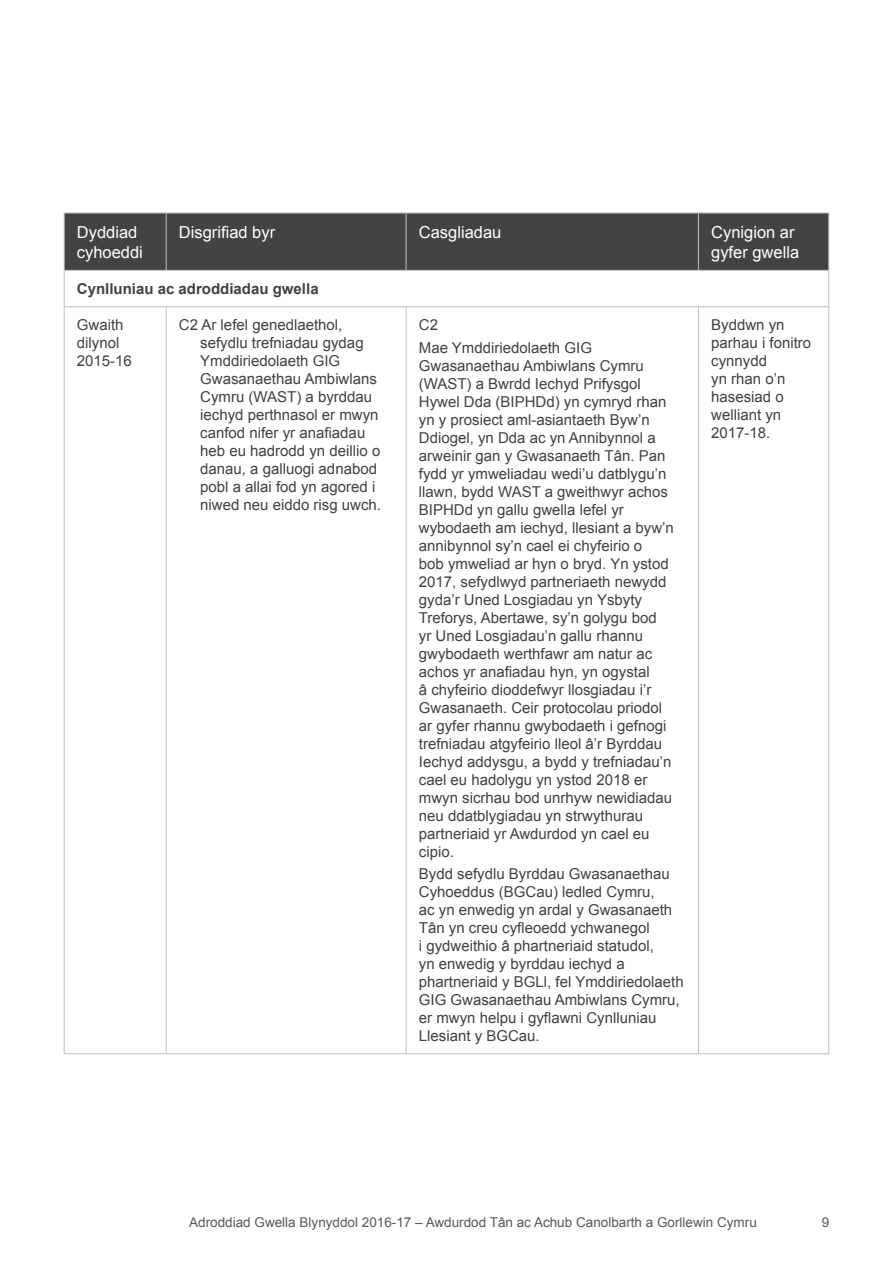
<style>
.page{position:relative;width:893px;height:1263px;background:#fff}
.page>*{position:absolute;margin:0;border:0;box-sizing:border-box;transform-origin:0 0}
.Table_header_text{font:16.5px/19.8px "Arial";color:#fff}
.Table_bullet_text{font:15px/18px "Arial";color:#414042}
.indent{font:15px/18px "Arial";color:#414042}
.Table_text{font:15px/18px "Arial";color:#414042}
.Table_text-2{font:700 15px "Arial";color:#414042}
.t1{font:13.5px "Arial";color:#58595b}
</style>
<div class="page">
<div style="left:65px;top:214px;width:763px;height:56px;background:#434343"></div>
<hr style="left:64px;top:213px;width:102px;height:1px;background:#bcbec0">
<hr style="left:64px;top:213px;width:1px;height:57px;background:#bcbec0">
<hr style="left:166px;top:213px;width:240px;height:1px;background:#bcbec0">
<hr style="left:166px;top:213px;width:1px;height:57px;background:#bcbec0">
<hr style="left:406px;top:213px;width:292px;height:1px;background:#bcbec0">
<hr style="left:406px;top:213px;width:1px;height:57px;background:#bcbec0">
<hr style="left:698px;top:213px;width:131px;height:1px;background:#bcbec0">
<hr style="left:698px;top:213px;width:1px;height:57px;background:#bcbec0">
<hr style="left:828px;top:213px;width:1px;height:57px;background:#bcbec0">
<hr style="left:64px;top:270px;width:102px;height:1px;background:#bcbec0">
<hr style="left:64px;top:271px;width:1px;height:35px;background:#bcbec0">
<hr style="left:166px;top:270px;width:240px;height:1px;background:#bcbec0">
<hr style="left:406px;top:270px;width:292px;height:1px;background:#bcbec0">
<hr style="left:698px;top:270px;width:131px;height:1px;background:#bcbec0">
<hr style="left:828px;top:271px;width:1px;height:35px;background:#bcbec0">
<hr style="left:64px;top:306px;width:102px;height:1px;background:#bcbec0">
<hr style="left:64px;top:307px;width:1px;height:746px;background:#bcbec0">
<hr style="left:166px;top:306px;width:240px;height:1px;background:#bcbec0">
<hr style="left:166px;top:307px;width:1px;height:746px;background:#bcbec0">
<hr style="left:406px;top:306px;width:292px;height:1px;background:#bcbec0">
<hr style="left:406px;top:307px;width:1px;height:746px;background:#bcbec0">
<hr style="left:698px;top:306px;width:131px;height:1px;background:#bcbec0">
<hr style="left:698px;top:307px;width:1px;height:746px;background:#bcbec0">
<hr style="left:828px;top:307px;width:1px;height:746px;background:#bcbec0">
<hr style="left:64px;top:1053px;width:102px;height:1px;background:#bcbec0">
<hr style="left:166px;top:1053px;width:240px;height:1px;background:#bcbec0">
<hr style="left:406px;top:1053px;width:292px;height:1px;background:#bcbec0">
<hr style="left:698px;top:1053px;width:131px;height:1px;background:#bcbec0">
<p class="Table_header_text" style="left:77px;top:222px;width:68px">Dyddiad cyhoeddi</p>
<p class="Table_header_text" style="left:179px;top:222px;width:98px">Disgrifiad byr</p>
<p class="Table_header_text" style="left:419px;top:222px;width:84px">Casgliadau</p>
<p class="Table_header_text" style="left:711px;top:222px;width:90px">Cynigion ar gyfer gwella</p>
<p class="Table_text-2" style="left:77px;top:279px;width:243px">Cynlluniau ac adroddiadau gwella</p>
<p class="Table_text" style="left:77px;top:316px;width:57px">Gwaith dilynol<br>2015-16</p>
<p class="indent" style="left:200px;top:316px;width:182px;text-indent:-21px">C2 Ar lefel genedlaethol, sefydlu trefniadau gydag<br>Ymddiriedolaeth GIG<br>Gwasanaethau Ambiwlans<br>Cymru (WAST) a byrddau iechyd perthnasol er mwyn canfod nifer yr anafiadau heb eu hadrodd yn deillio o danau, a galluogi adnabod pobl a allai fod yn agored i niwed neu eiddo risg uwch.</p>
<p class="Table_bullet_text" style="left:419px;top:316px;width:21px">C2</p>
<p class="Table_text" style="left:711px;top:316px;width:102px">Byddwn yn parhau i fonitro cynnydd<br>yn rhan o’n hasesiad o welliant yn<br>2017-18.</p>
<p class="Table_bullet_text" style="left:419px;top:339px;width:257px">Mae Ymddiriedolaeth GIG Gwasanaethau Ambiwlans Cymru (WAST) a Bwrdd Iechyd Prifysgol Hywel Dda (BIPHDd) yn cymryd rhan yn y prosiect aml-asiantaeth Byw’n Ddiogel, yn Dda ac yn Annibynnol a arweinir gan y Gwasanaeth Tân. Pan fydd yr ymweliadau wedi’u datblygu’n llawn, bydd WAST a gweithwyr achos BIPHDd yn gallu gwella lefel yr wybodaeth am iechyd, llesiant a byw’n annibynnol sy’n cael ei chyfeirio o<br>bob ymweliad ar hyn o bryd. Yn ystod 2017, sefydlwyd partneriaeth newydd gyda’r Uned Losgiadau yn Ysbyty Treforys, Abertawe, sy’n golygu bod<br>yr Uned Losgiadau’n gallu rhannu gwybodaeth werthfawr am natur ac achos yr anafiadau hyn, yn ogystal<br>â chyfeirio dioddefwyr llosgiadau i’r Gwasanaeth. Ceir protocolau priodol ar gyfer rhannu gwybodaeth i gefnogi trefniadau atgyfeirio lleol â’r Byrddau Iechyd addysgu, a bydd y trefniadau’n cael eu hadolygu yn ystod 2018 er mwyn sicrhau bod unrhyw newidiadau neu ddatblygiadau yn strwythurau partneriaid yr Awdurdod yn cael eu cipio.</p>
<p class="Table_bullet_text" style="left:419px;top:865px;width:266px">Bydd sefydlu Byrddau Gwasanaethau Cyhoeddus (BGCau) ledled Cymru,<br>ac yn enwedig yn ardal y Gwasanaeth Tân yn creu cyfleoedd ychwanegol<br>i gydweithio â phartneriaid statudol,<br>yn enwedig y byrddau iechyd a phartneriaid y BGLl, fel Ymddiriedolaeth GIG Gwasanaethau Ambiwlans Cymru, er mwyn helpu i gyflawni Cynlluniau Llesiant y BGCau.</p>
<p class="t1" style="left:189px;top:1213px;width:569px">Adroddiad Gwella Blynyddol 2016-17 – Awdurdod Tân ac Achub Canolbarth a Gorllewin Cymru</p>
<p class="t1" style="left:822px;top:1213px;width:9px">9</p>
</div>
